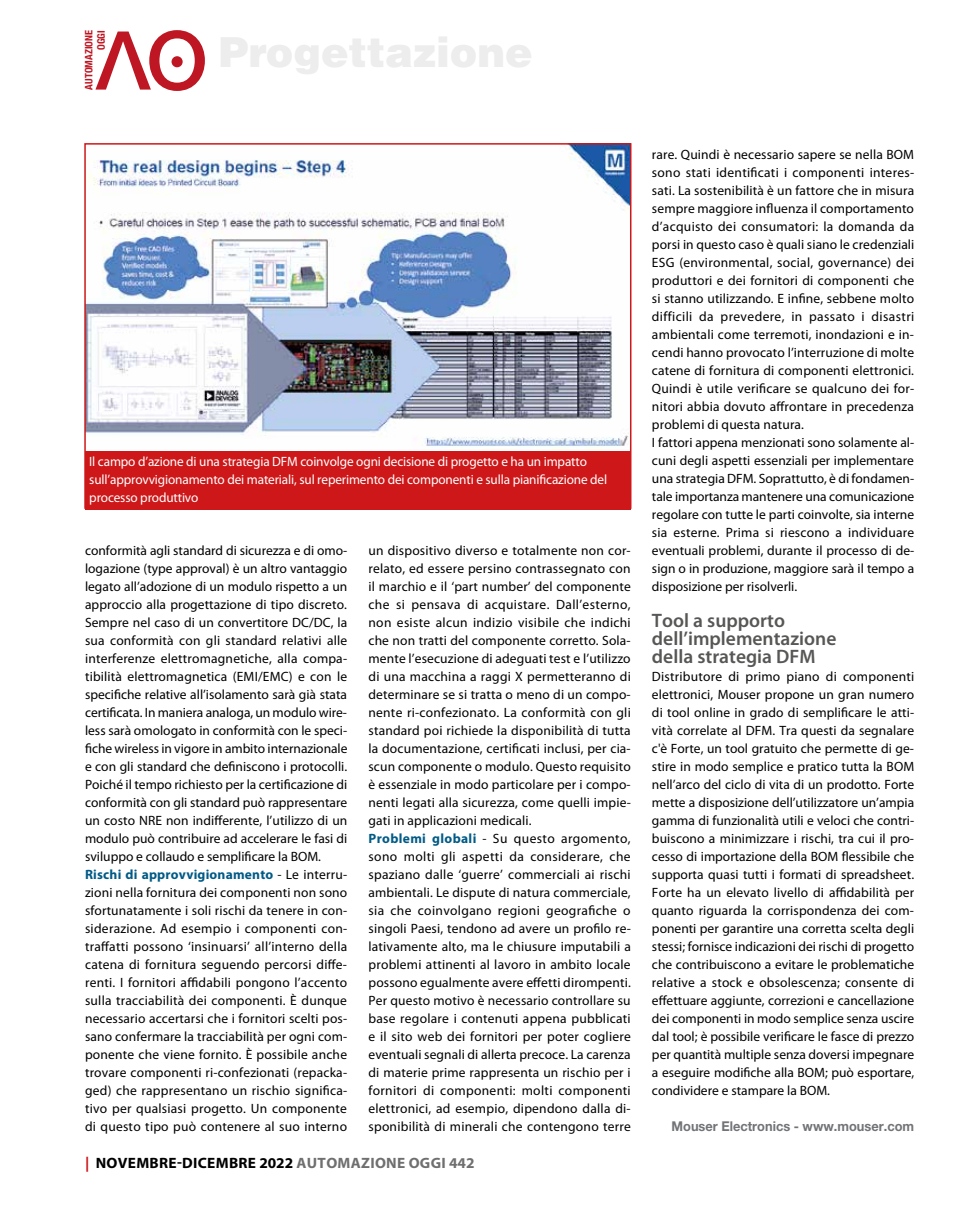
<style>
.page{position:relative;width:978px;height:1212px;background:#fff}
.page>*{position:absolute;margin:0;border:0;box-sizing:border-box;transform-origin:0 0}
.t1{font:600 19.5px/18px "Myriad Pro";color:#575756}
.t2{font:700 15px "Myriad Pro";letter-spacing:.02em;color:#000}
.t3{font:13.5px/18px "Myriad Pro";letter-spacing:.01em;color:#000}
.t4{font:13.5px/18px "Myriad Pro";letter-spacing:-.01em;color:#fff}
.t5{font:700 13.5px "Helvetica Neue LT Pro";color:#717376;scale:.95 1}
.t6{font:700 condensed 10.35px/12.3px "Helvetica Neue";color:#be1622;text-align:right}
.s1{font-weight:700;color:#005a86}
.s2{color:#cd1719}
.s3{color:#706f6f}
</style>
<div class="page">
<svg style="left:95px;top:30px;width:110px;height:61px"></svg>
<div style="left:172px;top:56px;width:11px;height:11px;background:#be1622;border-radius:50%"></div>
<img style="left:87px;top:146px;width:541px;height:304px">
<div style="left:85px;top:451px;width:546px;height:58px;background:#cd1719"></div>
<p class="t6" style="left:82px;top:90px;width:61px;rotate:-90deg">AUTOMAZIONE<br>OGGI</p>
<p class="t4" style="left:89px;top:452px;width:519px">Il campo d’azione di una strategia DFM coinvolge ogni decisione di progetto e ha un impatto sull’approvvigionamento dei materiali, sul reperimento dei componenti e sulla pianificazione del processo produttivo</p>
<p class="t3" style="left:85px;top:542px;width:264px">conformità agli standard di sicurezza e di omo&shy;logazione (type approval) è un altro vantaggio legato all’adozione di un modulo rispetto a un approccio alla progettazione di tipo discreto.<br>Sempre nel caso di un convertitore DC/DC, la sua conformità con gli standard relativi alle interferenze elettromagnetiche, alla compa&shy;tibilità elettromagnetica (EMI/EMC) e con le specifiche relative all’isolamento sarà già stata certificata. In maniera analoga, un modulo wire&shy;less sarà omologato in conformità con le speci&shy;fiche wireless in vigore in ambito internazionale e con gli standard che definiscono i protocolli.<br>Poiché il tempo richiesto per la certificazione di conformità con gli standard può rappresentare un costo NRE non indifferente, l’utilizzo di un modulo può contribuire ad accelerare le fasi di sviluppo e collaudo e semplificare la BOM.<br><span class="s1">Rischi di approvvigionamento</span> - Le interru&shy;zioni nella fornitura dei componenti non sono sfortunatamente i soli rischi da tenere in con&shy;siderazione. Ad esempio i componenti con&shy;traffatti possono ‘insinuarsi’ all’interno della catena di fornitura seguendo percorsi diffe&shy;renti. I fornitori affidabili pongono l’accento sulla tracciabilità dei componenti. È dunque necessario accertarsi che i fornitori scelti pos&shy;sano confermare la tracciabilità per ogni com&shy;ponente che viene fornito. È possibile anche trovare componenti ri-confezionati (repacka&shy;ged) che rappresentano un rischio significa&shy;tivo per qualsiasi progetto. Un componente di questo tipo può contenere al suo interno</p>
<p class="t3" style="left:368px;top:542px;width:264px">un dispositivo diverso e totalmente non cor&shy;relato, ed essere persino contrassegnato con il marchio e il ‘part number’ del componente che si pensava di acquistare. Dall’esterno, non esiste alcun indizio visibile che indichi che non tratti del componente corretto. Sola&shy;mente l’esecuzione di adeguati test e l’utilizzo di una macchina a raggi X permetteranno di determinare se si tratta o meno di un compo&shy;nente ri-confezionato. La conformità con gli standard poi richiede la disponibilità di tutta la documentazione, certificati inclusi, per cia&shy;scun componente o modulo. Questo requisito è essenziale in modo particolare per i compo&shy;nenti legati alla sicurezza, come quelli impie&shy;gati in applicazioni medicali.<br><span class="s1">Problemi globali</span> - Su questo argomento, sono molti gli aspetti da considerare, che spaziano dalle ‘guerre’ commerciali ai rischi ambientali. Le dispute di natura commerciale, sia che coinvolgano regioni geografiche o singoli Paesi, tendono ad avere un profilo re&shy;lativamente alto, ma le chiusure imputabili a problemi attinenti al lavoro in ambito locale possono egualmente avere effetti dirompenti.<br>Per questo motivo è necessario controllare su base regolare i contenuti appena pubblicati e il sito web dei fornitori per poter cogliere eventuali segnali di allerta precoce. La carenza di materie prime rappresenta un rischio per i fornitori di componenti: molti componenti elettronici, ad esempio, dipendono dalla di&shy;sponibilità di minerali che contengono terre</p>
<p class="t2" style="left:85px;top:1153px;width:391px"><span class="s2">|</span> NOVEMBRE-DICEMBRE 2022 <span class="s3">AUTOMAZIONE OGGI 442</span></p>
<p class="t3" style="left:652px;top:145px;width:264px">rare. Quindi è necessario sapere se nella BOM sono stati identificati i componenti interes&shy;sati. La sostenibilità è un fattore che in misura sempre maggiore influenza il comportamento d’acquisto dei consumatori: la domanda da porsi in questo caso è quali siano le credenziali ESG (environmental, social, governance) dei produttori e dei fornitori di componenti che si stanno utilizzando. E infine, sebbene molto difficili da prevedere, in passato i disastri ambientali come terremoti, inondazioni e in&shy;cendi hanno provocato l’interruzione di molte catene di fornitura di componenti elettronici.<br>Quindi è utile verificare se qualcuno dei for&shy;nitori abbia dovuto affrontare in precedenza problemi di questa natura.<br>I fattori appena menzionati sono solamente al&shy;cuni degli aspetti essenziali per implementare una strategia DFM. Soprattutto, è di fondamen&shy;tale importanza mantenere una comunicazione regolare con tutte le parti coinvolte, sia interne sia esterne. Prima si riescono a individuare eventuali problemi, durante il processo di de&shy;sign o in produzione, maggiore sarà il tempo a disposizione per risolverli.</p>
<h1 class="t1" style="left:652px;top:611px;width:186px">Tool a supporto dell’implementazione della strategia DFM</h1>
<p class="t3" style="left:652px;top:668px;width:264px;text-align:justify">Distributore di primo piano di componenti elettronici, Mouser propone un gran numero di tool online in grado di semplificare le atti&shy;vità correlate al DFM. Tra questi da segnalare c'è Forte, un tool gratuito che permette di ge&shy;stire in modo semplice e pratico tutta la BOM nell’arco del ciclo di vita di un prodotto. Forte mette a disposizione dell’utilizzatore un’ampia gamma di funzionalità utili e veloci che contri&shy;buiscono a minimizzare i rischi, tra cui il pro&shy;cesso di importazione della BOM flessibile che supporta quasi tutti i formati di spreadsheet.<br>Forte ha un elevato livello di affidabilità per quanto riguarda la corrispondenza dei com&shy;ponenti per garantire una corretta scelta degli stessi; fornisce indicazioni dei rischi di progetto che contribuiscono a evitare le problematiche relative a stock e obsolescenza; consente di effettuare aggiunte, correzioni e cancellazione dei componenti in modo semplice senza uscire dal tool; è possibile verificare le fasce di prezzo per quantità multiple senza doversi impegnare a eseguire modifiche alla BOM; può esportare, condividere e stampare la BOM.</p>
<p class="t5" style="left:672px;top:1118px;width:257px">Mouser Electronics - www.mouser.com</p>
</div>
